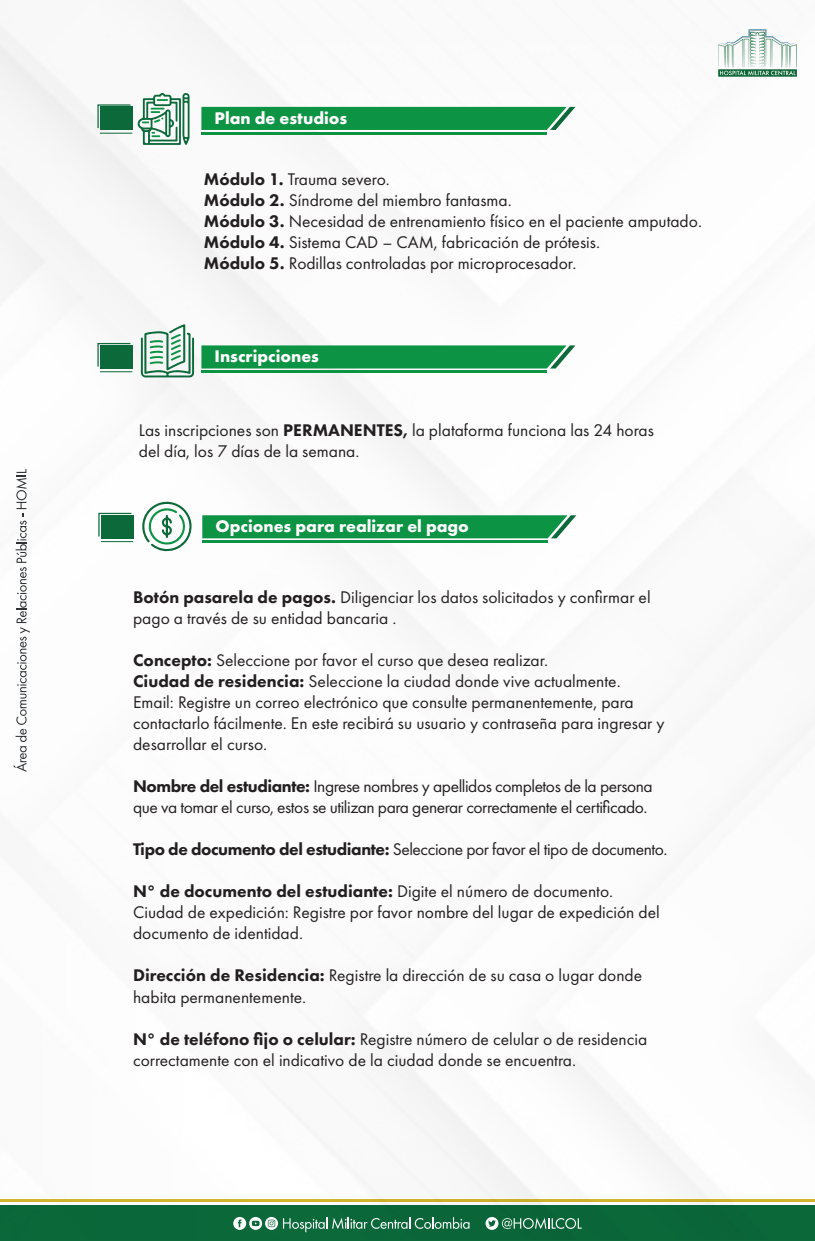
<style>
.page{position:relative;width:815px;height:1241px;background:#fff}
.page>*{position:absolute;margin:0;border:0;box-sizing:border-box;transform-origin:0 0}
.t1{font:17.5px/21px "Futura PT";color:#231f20}
.t2{font:17.5px/21px "Futura PT";letter-spacing:-.025em;color:#231f20}
.t3{font:700 17.5px "Futura PT";color:#fff}
.s1{font-weight:800}
</style>
<div class="page">
<img style="left:0;top:0;width:713px;height:1204px">
<div style="left:0;top:1204px;width:815px;height:36px;background:#0b693a"></div>
<hr style="left:0;top:1199px;width:815px;height:3px;background:#d3b72b">
<svg style="left:486px;top:1217px;width:96px;height:12px"></svg>
<svg style="left:233px;top:1216px;width:236px;height:15px"></svg>
<div style="left:201px;top:107px;width:374px;height:23px;background:#0d9344"></div>
<hr style="left:201px;top:132px;width:346px;height:2px;background:#0d9344">
<svg style="left:97px;top:92px;width:93px;height:53px"></svg>
<svg style="left:201px;top:345px;width:374px;height:23px;background:#19974d"></svg>
<hr style="left:201px;top:370px;width:346px;height:3px;background:#0d9344">
<svg style="left:97px;top:342px;width:35px;height:26px"></svg>
<svg style="left:141px;top:324px;width:53px;height:53px"></svg>
<svg style="left:202px;top:515px;width:374px;height:23px;background:#17974c"></svg>
<div style="left:101px;top:515px;width:32px;height:23px;background:#0b693a"></div>
<hr style="left:202px;top:540px;width:346px;height:2px;background:#0d9344">
<svg style="left:98px;top:512px;width:35px;height:25px"></svg>
<svg style="left:139px;top:501px;width:53px;height:51px"></svg>
<svg style="left:718px;top:29px;width:80px;height:48px"></svg>
<svg style="left:13px;top:469px;width:17px;height:302px"></svg>
<p class="t3" style="left:215px;top:107px;width:134px">Plan de estudios</p>
<p class="t1" style="left:204px;top:168px;width:500px"><span class="s1">Módulo 1.</span> Trauma severo.<br><span class="s1">Módulo 2.</span> Síndrome del miembro fantasma.<br><span class="s1">Módulo 3.</span> Necesidad de entrenamiento físico en el paciente amputado.<br><span class="s1">Módulo 4.</span> Sistema CAD – CAM, fabricación de prótesis.<br><span class="s1">Módulo 5.</span> Rodillas controladas por microprocesador.</p>
<p class="t3" style="left:215px;top:345px;width:106px">Inscripciones</p>
<p class="t1" style="left:139px;top:420px;width:516px">Las inscripciones son <span class="s1">PERMANENTES,</span> la plataforma funciona las 24 horas del día, los 7 días de la semana.</p>
<p class="t3" style="left:215px;top:515px;width:255px">Opciones para realizar el pago</p>
<p class="t1" style="left:133px;top:586px;width:519px"><span class="s1">Botón pasarela de pagos.</span> Diligenciar los datos solicitados y confirmar el pago a través de su entidad bancaria .</p>
<p class="t1" style="left:133px;top:649px;width:533px"><span class="s1">Concepto:</span> Seleccione por favor el curso que desea realizar.<br><span class="s1">Ciudad de residencia:</span> Seleccione la ciudad donde vive actualmente.<br>Email: Registre un correo electrónico que consulte permanentemente, para contactarlo fácilmente. En este recibirá su usuario y contraseña para ingresar y desarrollar el curso.</p>
<p class="t2" style="left:133px;top:775px;width:521px"><span class="s1">Nombre del estudiante:</span> Ingrese nombres y apellidos completos de la persona que va tomar el curso, estos se utilizan para generar correctamente el certificado.</p>
<p class="t2" style="left:133px;top:838px;width:536px"><span class="s1">Tipo de documento del estudiante:</span> Seleccione por favor el tipo de documento.</p>
<p class="t1" style="left:133px;top:880px;width:528px"><span class="s1">N° de documento del estudiante:</span> Digite el número de documento.<br>Ciudad de expedición: Registre por favor nombre del lugar de expedición del documento de identidad.</p>
<p class="t1" style="left:133px;top:964px;width:511px"><span class="s1">Dirección de Residencia:</span> Registre la dirección de su casa o lugar donde habita permanentemente.</p>
<p class="t1" style="left:133px;top:1027px;width:516px"><span class="s1">N° de teléfono fijo o celular:</span> Registre número de celular o de residencia correctamente con el indicativo de la ciudad donde se encuentra.</p>
</div>
